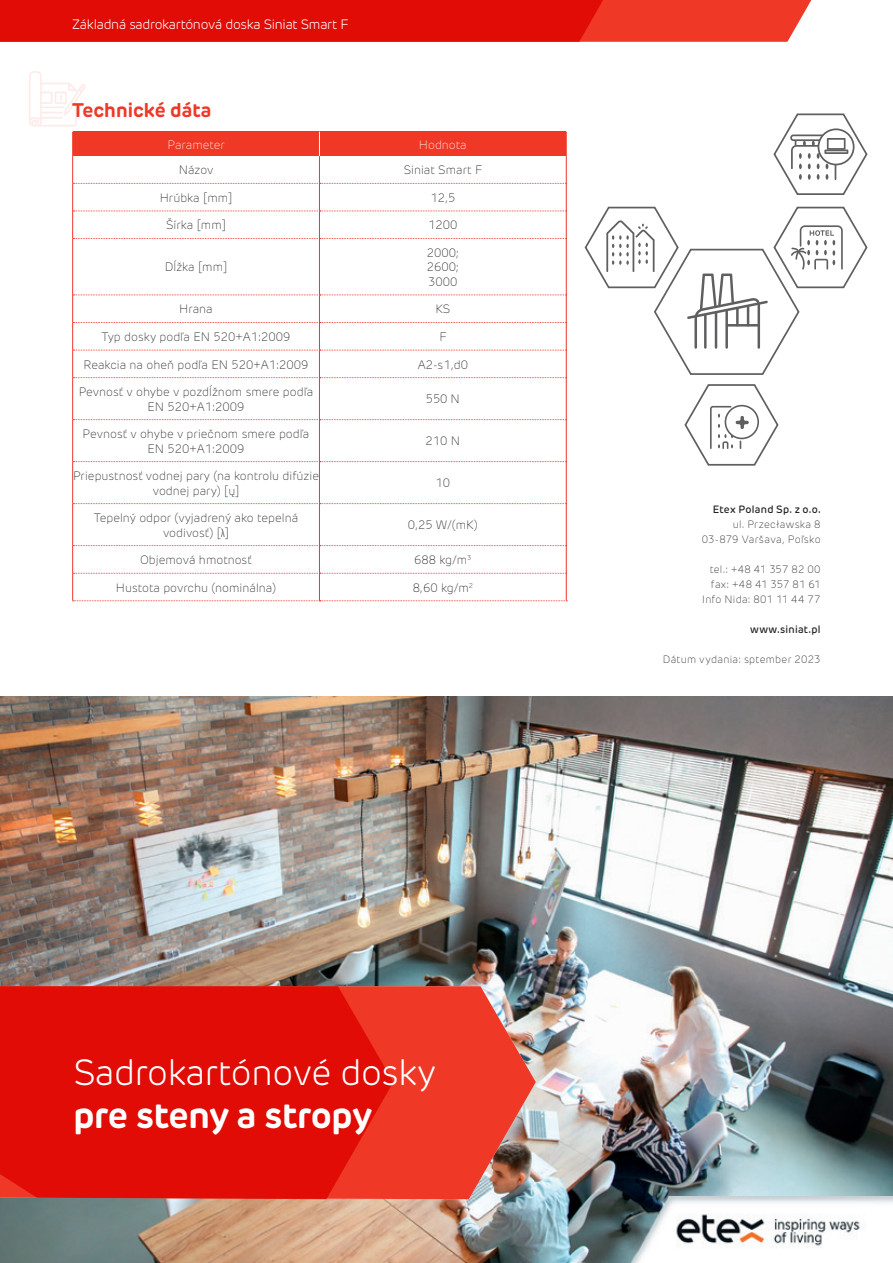
<style>
.page{position:relative;width:893px;height:1263px;background:#fff}
.page>*{position:absolute;margin:0;border:0;box-sizing:border-box;transform-origin:0 0}
.t1{font:300 36px "New Rubrik Edge";letter-spacing:-.01em;color:#fff}
.t2{font:700 36px "New Rubrik Edge";letter-spacing:-.01em;color:#fff}
.t3{font:700 19.5px "New Rubrik Edge";color:#ef3826}
.t4{font:300 13.5px "New Rubrik Edge";letter-spacing:-.02em;color:#fff}
.t5{font:200 12px/14.4px "New Rubrik Edge";color:#231f20;text-align:center}
.t6{font:200 12px "New Rubrik Edge";color:#fff}
.t7{font:200 10.5px/15px "New Rubrik Edge";letter-spacing:.02em;color:#231f20;text-align:right}
.t8{font:500 10.5px "New Rubrik Edge";letter-spacing:.025em;color:#231f20}
.s1{font-family:"Myriad Pro";font-weight:300;font-stretch:condensed}
</style>
<div class="page">
<img style="left:0;top:697px;width:893px;height:566px">
<img style="left:393px;top:986px;width:143px;height:213px">
<svg style="left:0;top:986px;width:393px;height:213px;background:#e01008"></svg>
<svg style="left:0;top:0;width:811px;height:42px;background:#e41b11"></svg>
<img style="left:615px;top:1197px;width:278px;height:66px">
<hr style="left:72px;top:239px;width:1px;height:56px;background:#ef3826">
<hr style="left:319px;top:239px;width:1px;height:56px;background:#ef3826">
<hr style="left:566px;top:239px;width:1px;height:56px;background:#ef3826">
<hr style="left:72px;top:378px;width:1px;height:42px;background:#ef3826">
<hr style="left:319px;top:378px;width:1px;height:41px;background:#ef3826">
<hr style="left:566px;top:378px;width:1px;height:42px;background:#ef3826">
<hr style="left:72px;top:420px;width:1px;height:42px;background:#ef3826">
<hr style="left:319px;top:420px;width:1px;height:41px;background:#ef3826">
<hr style="left:566px;top:420px;width:1px;height:42px;background:#ef3826">
<hr style="left:72px;top:462px;width:1px;height:42px;background:#ef3826">
<hr style="left:319px;top:462px;width:1px;height:41px;background:#ef3826">
<hr style="left:566px;top:462px;width:1px;height:42px;background:#ef3826">
<hr style="left:72px;top:504px;width:1px;height:42px;background:#ef3826">
<hr style="left:319px;top:504px;width:1px;height:41px;background:#ef3826">
<hr style="left:566px;top:504px;width:1px;height:42px;background:#ef3826">
<svg style="left:72px;top:295px;width:495px;height:83px"></svg>
<svg style="left:73px;top:419px;width:493px;height:1px"></svg>
<svg style="left:73px;top:461px;width:493px;height:1px"></svg>
<svg style="left:73px;top:503px;width:493px;height:1px"></svg>
<svg style="left:72px;top:545px;width:495px;height:56px"></svg>
<svg style="left:29px;top:71px;width:538px;height:168px"></svg>
<svg style="left:773px;top:113px;width:95px;height:82px"></svg>
<svg style="left:684px;top:384px;width:95px;height:82px"></svg>
<svg style="left:584px;top:206px;width:284px;height:169px"></svg>
<p class="t4" style="left:72px;top:16px;width:278px">Základná sadrokartónová doska Siniat Smart F</p>
<h2 class="t3" style="left:72px;top:98px;width:141px">Technické dáta</h2>
<p class="t6" style="left:167px;top:137px;width:59px">Parameter</p>
<p class="t6" style="left:419px;top:137px;width:49px">Hodnota</p>
<p class="t5" style="left:179px;top:163px;width:36px">Názov</p>
<p class="t5" style="left:404px;top:163px;width:80px">Siniat Smart F</p>
<p class="t5" style="left:160px;top:190px;width:74px">Hrúbka [mm]</p>
<p class="t5" style="left:430px;top:190px;width:26px">12,5</p>
<p class="t5" style="left:166px;top:218px;width:61px">Šírka [mm]</p>
<p class="t5" style="left:428px;top:218px;width:31px">1200</p>
<p class="t5" style="left:165px;top:260px;width:64px">Dĺžka [mm]</p>
<p class="t5" style="left:427px;top:246px;width:34px;text-align:justify">2000; 2600; 3000</p>
<p class="t5" style="left:179px;top:302px;width:35px">Hrana</p>
<p class="t5" style="left:435px;top:302px;width:16px">KS</p>
<p class="t5" style="left:102px;top:330px;width:190px">Typ dosky podľa EN 520+A1:2009</p>
<p class="t5" style="left:439px;top:330px;width:9px">F</p>
<p class="t5" style="left:83px;top:357px;width:227px">Reakcia na oheň podľa EN 520+A1:2009</p>
<p class="t5" style="left:418px;top:357px;width:52px">A2-s1,d0</p>
<p class="t5" style="left:79px;top:385px;width:236px">Pevnosť v ohybe v pozdĺžnom smere podľa<br>EN 520+A1:2009</p>
<p class="t5" style="left:426px;top:392px;width:35px">550 N</p>
<p class="t5" style="left:83px;top:427px;width:228px">Pevnosť v ohybe v priečnom smere podľa<br>EN 520+A1:2009</p>
<p class="t5" style="left:425px;top:434px;width:36px">210 N</p>
<p class="t5" style="left:73px;top:469px;width:248px">Priepustnosť vodnej pary (na kontrolu difúzie vodnej pary) [ų]</p>
<p class="t5" style="left:436px;top:476px;width:16px">10</p>
<p class="t5" style="left:94px;top:511px;width:206px">Tepelný odpor (vyjadrený ako tepelná vodivosť) [<span class="s1">λ</span>]</p>
<p class="t5" style="left:408px;top:518px;width:72px">0,25 W/(mK)</p>
<p class="t5" style="left:140px;top:553px;width:113px">Objemová hmotnosť</p>
<p class="t5" style="left:414px;top:553px;width:59px">688 kg/m<sup>3</sup></p>
<p class="t5" style="left:116px;top:580px;width:162px">Hustota povrchu (nominálna)</p>
<p class="t5" style="left:413px;top:580px;width:62px">8,60 kg/m<sup>2</sup></p>
<h1 class="t1" style="left:73px;top:1051px;width:364px">Sadrokartónové dosky</h1>
<h1 class="t2" style="left:73px;top:1093px;width:301px">pre steny a stropy</h1>
<p class="t8" style="left:713px;top:503px;width:109px">Etex Poland Sp. z o.o.</p>
<p class="t7" style="left:702px;top:517px;width:120px">ul. Przecławska 8<br>03-879 Varšava, Poľsko</p>
<p class="t7" style="left:702px;top:562px;width:120px">tel.: +48 41 357 82 00 fax: +48 41 357 81 61<br>Info Nida: 801 11 44 77</p>
<p class="t8" style="left:750px;top:623px;width:72px">www.siniat.pl</p>
<p class="t7" style="left:663px;top:652px;width:159px">Dátum vydania: sptember 2023</p>
</div>
